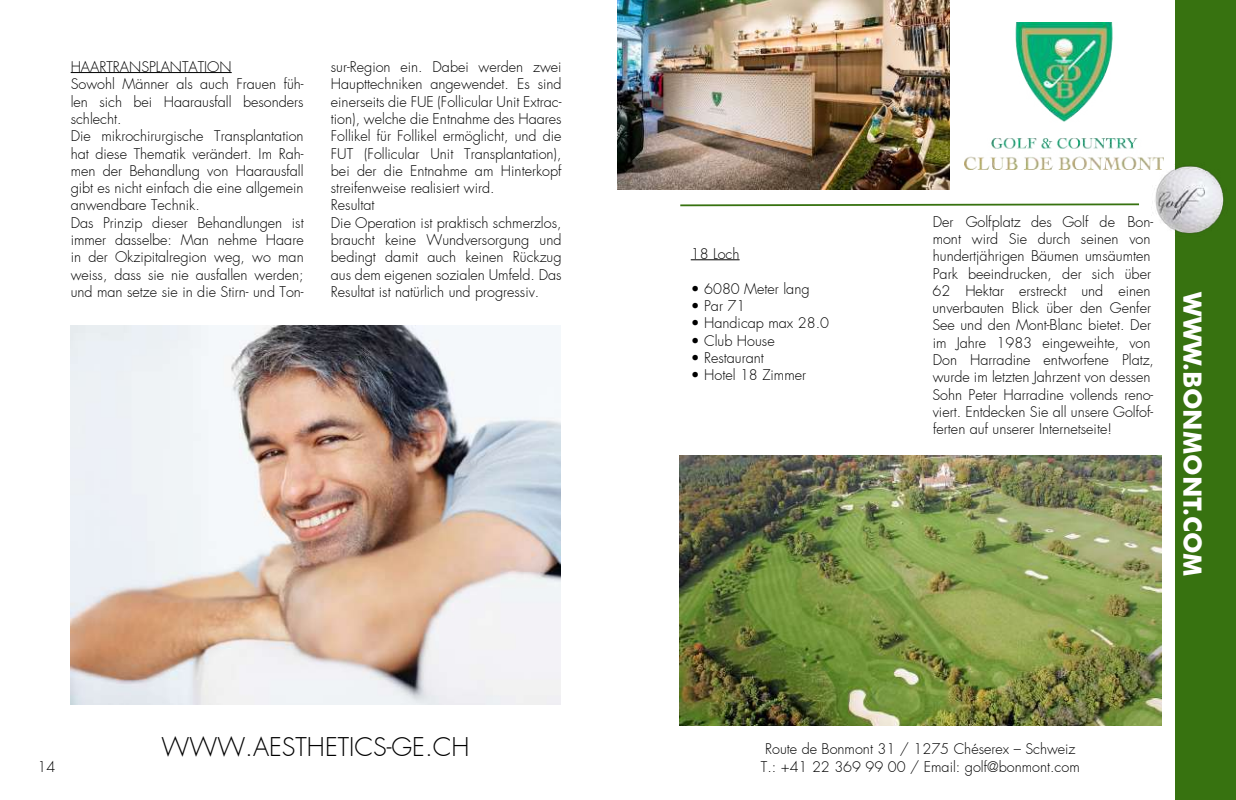
<style>
.page{position:relative;width:1236px;height:800px;background:#fff}
.page>*{position:absolute;margin:0;border:0;box-sizing:border-box;transform-origin:0 0}
.t1{font:300 25.2px "Futura";color:#000}
.t2{font:700 25.2px "Futura BT";color:#fff}
.t3{font:300 14.4px/17.2px "Futura";color:#000}
</style>
<div class="page">
<div style="left:1175px;top:0;width:61px;height:799px;background:#377210"></div>
<svg style="left:680px;top:203px;width:459px;height:4px"></svg>
<img style="left:1155px;top:164px;width:69px;height:69px">
<hr style="left:691px;top:259px;width:49px;height:1px;background:#000">
<img style="left:618px;top:0;width:332px;height:190px">
<img style="left:964px;top:23px;width:199px;height:146px">
<img style="left:679px;top:455px;width:483px;height:270px">
<img style="left:71px;top:326px;width:490px;height:378px">
<hr style="left:71px;top:72px;width:161px;height:1px;background:#000">
<svg style="left:618px;top:0;width:4px;height:5px"></svg>
<p class="t3" style="left:71px;top:58px;width:235px">HAARTRANSPLANTATION<br>Sowohl Männer als auch Frauen füh&shy;len sich bei Haarausfall besonders schlecht.<br>Die mikrochirurgische Transplantation hat diese Thematik verändert. Im Rah&shy;men der Behandlung von Haarausfall gibt es nicht einfach die eine allgemein anwendbare Technik.<br>Das Prinzip dieser Behandlungen ist immer dasselbe: Man nehme Haare in der Okzipitalregion weg, wo man weiss, dass sie nie ausfallen werden; und man setze sie in die Stirn- und Ton-</p>
<p class="t3" style="left:331px;top:58px;width:232px">sur-Region ein. Dabei werden zwei Haupttechniken angewendet. Es sind einerseits die FUE (Follicular Unit Extrac&shy;tion), welche die Entnahme des Haares Follikel für Follikel ermöglicht, und die FUT (Follicular Unit Transplantation), bei der die Entnahme am Hinterkopf streifenweise realisiert wird.<br>Resultat<br>Die Operation ist praktisch schmerzlos, braucht keine Wundversorgung und bedingt damit auch keinen Rückzug aus dem eigenen sozialen Umfeld. Das Resultat ist natürlich und progressiv.</p>
<p class="t3" style="left:691px;top:245px;width:50px">18 Loch</p>
<p class="t3" style="left:691px;top:280px;width:120px">• 6080 Meter lang</p>
<p class="t3" style="left:691px;top:297px;width:56px">• Par 71</p>
<p class="t3" style="left:691px;top:315px;width:140px">• Handicap max 28.0</p>
<p class="t3" style="left:691px;top:332px;width:85px">• Club House</p>
<p class="t3" style="left:691px;top:349px;width:75px">• Restaurant</p>
<p class="t3" style="left:691px;top:366px;width:117px">• Hotel 18 Zimmer</p>
<p class="t3" style="left:932px;top:213px;width:223px">Der Golfplatz des Golf de Bon&shy;mont wird Sie durch seinen von hundertjährigen Bäumen umsäumten Park beeindrucken, der sich über 62 Hektar erstreckt und einen unverbauten Blick über den Genfer See und den Mont-Blanc bietet. Der im Jahre 1983 eingeweihte, von Don Harradine entworfene Platz, wurde im letzten Jahrzent von dessen Sohn Peter Harradine vollends reno&shy;viert. Entdecken Sie all unsere Golfof&shy;ferten auf unserer Internetseite!</p>
<h1 class="t2" style="left:1208px;top:292px;width:285px;rotate:90deg">WWW.BONMONT.COM</h1>
<h1 class="t1" style="left:154px;top:730px;width:309px">WWW.AESTHETICS-GE.CH</h1>
<h1 class="t1" style="left:162px;top:730px;width:309px">WWW.AESTHETICS-GE.CH</h1>
<p class="t3" style="left:765px;top:740px;width:312px">Route de Bonmont 31 / 1275 Chéserex – Schweiz</p>
<p class="t3" style="left:38px;top:757px;width:19px">14</p>
<p class="t3" style="left:761px;top:757px;width:320px">T.: +41 22 369 99 00 / Email: golf@bonmont.com</p>
</div>
